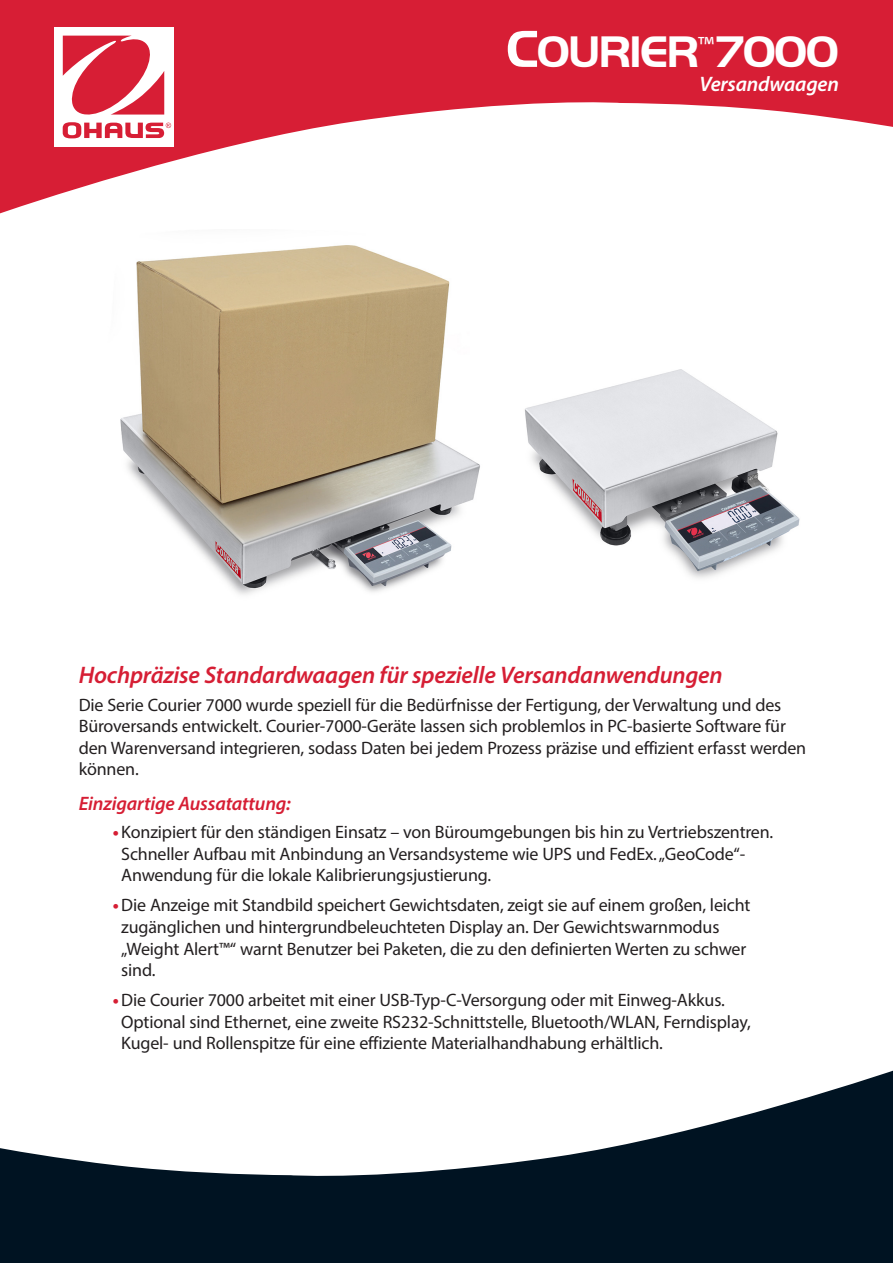
<style>
.page{position:relative;width:893px;height:1263px;background:#fff}
.page>*{position:absolute;margin:0;border:0;box-sizing:border-box;transform-origin:0 0}
.Cover_Product_Name{font:700 45.9px "Handel Got D";letter-spacing:-.04em;color:#fff}
.Cover_Headline_Text{font:italic 600 24px "Myriad Pro";letter-spacing:-.01em;color:#d61e34}
.Cover_Product_Sub_Ti{font:italic 600 21px "Myriad Pro";letter-spacing:-.01em;color:#fff}
.Cover_Standard_Featu{font:italic 600 19.5px "Myriad Pro";letter-spacing:-.01em;color:#d61e34}
.Cover_Copy_Text{font:18px/21.6px "Myriad Pro";letter-spacing:-.01em;color:#231f20}
.s1{font-size:54px}
.s2{font-weight:700;color:#d61e34}
</style>
<div class="page">
<img style="left:525px;top:369px;width:275px;height:209px">
<img style="left:120px;top:245px;width:360px;height:350px">
<svg style="left:0;top:0;width:893px;height:214px;fill:#d71e35"></svg>
<div style="left:54px;top:27px;width:120px;height:119px;background:#fff"></div>
<svg style="left:63px;top:36px;width:108px;height:102px"></svg>
<svg style="left:0;top:1070px;width:893px;height:193px;fill:#001322"></svg>
<p class="Cover_Product_Name" style="left:506px;top:26px;width:334px"><span class="s1">C</span>OURIER<sup>™</sup>7000</p>
<p class="Cover_Product_Sub_Ti" style="left:699px;top:70px;width:141px">Versandwaagen</p>
<p class="Cover_Headline_Text" style="left:79px;top:659px;width:645px">Hochpräzise Standardwaagen für spezielle Versandanwendungen</p>
<p class="Cover_Copy_Text" style="left:79px;top:693px;width:729px">Die Serie Courier 7000 wurde speziell für die Bedürfnisse der Fertigung, der Verwaltung und des Büroversands entwickelt. Courier-7000-Geräte lassen sich problemlos in PC-basierte Software für den Warenversand integrieren, sodass Daten bei jedem Prozess präzise und effizient erfasst werden können.</p>
<p class="Cover_Standard_Featu" style="left:79px;top:791px;width:214px">Einzigartige Aussatattung:</p>
<p class="Cover_Copy_Text" style="left:121px;top:821px;width:653px;text-indent:-9px"><span class="s2">•</span>Konzipiert für den ständigen Einsatz – von Büroumgebungen bis hin zu Vertriebszentren.<br>Schneller Aufbau mit Anbindung an Versandsysteme wie UPS und FedEx. „GeoCode“-<br>Anwendung für die lokale Kalibrierungsjustierung.</p>
<p class="Cover_Copy_Text" style="left:121px;top:894px;width:631px;text-indent:-9px"><span class="s2">•</span>Die Anzeige mit Standbild speichert Gewichtsdaten, zeigt sie auf einem großen, leicht zugänglichen und hintergrundbeleuchteten Display an. Der Gewichtswarnmodus „Weight Alert™“ warnt Benutzer bei Paketen, die zu den definierten Werten zu schwer sind.</p>
<p class="Cover_Copy_Text" style="left:121px;top:989px;width:631px;text-indent:-9px"><span class="s2">•</span>Die Courier 7000 arbeitet mit einer USB-Typ-C-Versorgung oder mit Einweg-Akkus.<br>Optional sind Ethernet, eine zweite RS232-Schnittstelle, Bluetooth/WLAN, Ferndisplay,<br>Kugel- und Rollenspitze für eine effiziente Materialhandhabung erhältlich.</p>
</div>
